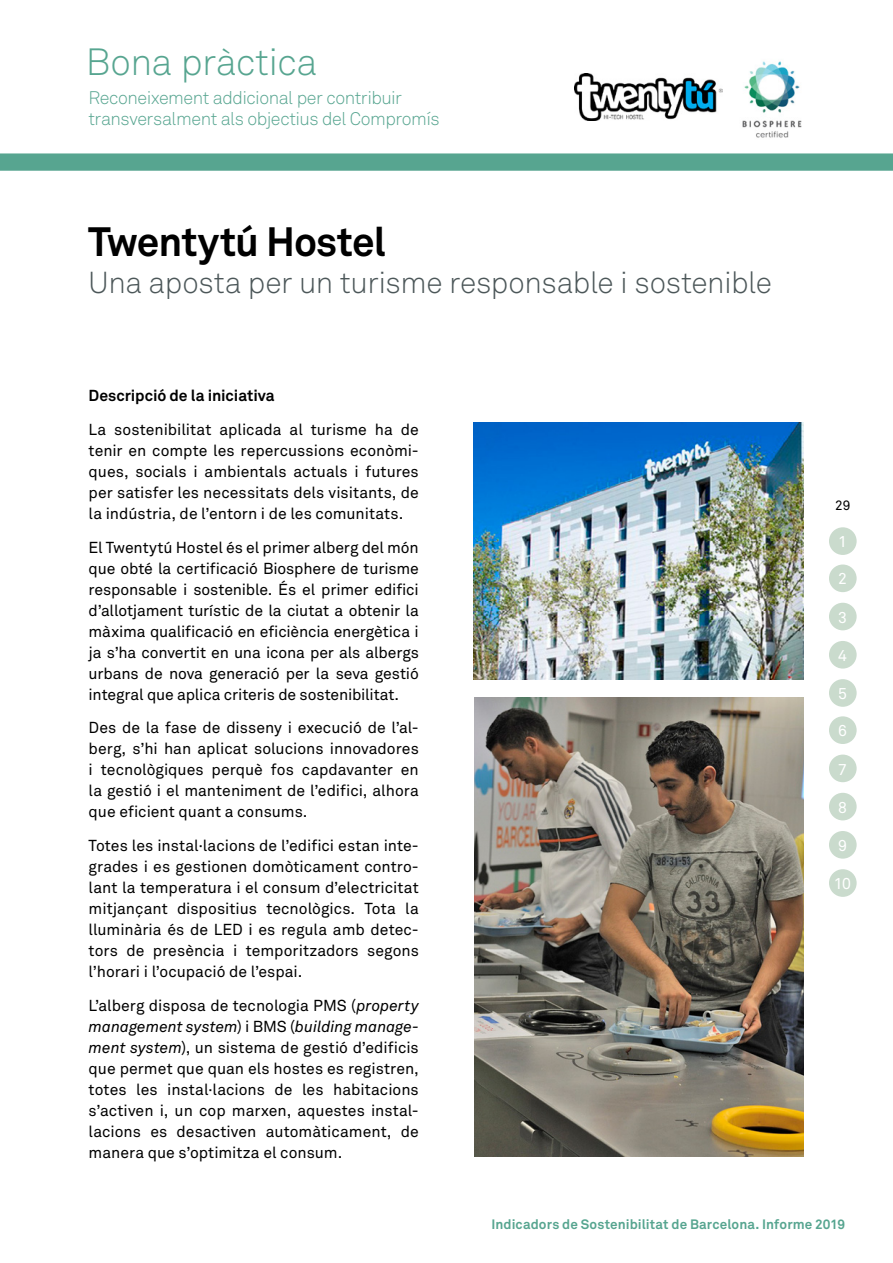
<style>
.page{position:relative;width:893px;height:1263px;background:#fff}
.page>*{position:absolute;margin:0;border:0;box-sizing:border-box;transform-origin:0 0}
.t1{font:700 40.5px "Akkurat Pro";letter-spacing:-.025em;color:#000}
.t2{font:37.5px "Akkurat Light Pro";letter-spacing:-.015em;color:#57a590}
.t3{font:30px "Akkurat Light Pro";letter-spacing:-.01em;color:#4c5759}
.t4{font:18px/21px "Akkurat Light Pro";letter-spacing:-.025em;color:#57a590}
.t5{font:15.75px/21px "Akkurat Pro";color:#000;text-align:justify}
.t6{font:700 15.75px "Akkurat Pro";letter-spacing:-.005em;color:#000}
.t7{font:15.75px "Akkurat Pro";color:#fff}
.t8{font:700 13.5px "Akkurat Pro";letter-spacing:.01em;color:#57a590}
.t9{font:13.5px "Akkurat Pro";color:#000}
.s1{font-style:italic}
</style>
<div class="page">
<div style="left:0;top:153px;width:893px;height:18px;background:#57a590"></div>
<div style="left:829px;top:527px;width:28px;height:28px;background:#cadbcd;border-radius:50%"></div>
<div style="left:829px;top:679px;width:28px;height:28px;background:#cadbcd;border-radius:50%"></div>
<div style="left:829px;top:564px;width:28px;height:28px;background:#cadbcd;border-radius:50%"></div>
<div style="left:829px;top:716px;width:28px;height:28px;background:#cadbcd;border-radius:50%"></div>
<div style="left:829px;top:603px;width:28px;height:27px;background:#cadbcd;border-radius:50%"></div>
<div style="left:829px;top:754px;width:28px;height:28px;background:#cadbcd;border-radius:50%"></div>
<div style="left:829px;top:831px;width:28px;height:28px;background:#cadbcd;border-radius:50%"></div>
<div style="left:829px;top:641px;width:28px;height:28px;background:#cadbcd;border-radius:50%"></div>
<div style="left:829px;top:793px;width:28px;height:27px;background:#cadbcd;border-radius:50%"></div>
<div style="left:829px;top:869px;width:28px;height:28px;background:#cadbcd;border-radius:50%"></div>
<img style="left:574px;top:74px;width:148px;height:46px">
<img style="left:742px;top:61px;width:60px;height:77px">
<img style="left:473px;top:423px;width:331px;height:256px">
<img style="left:474px;top:698px;width:330px;height:458px">
<h2 class="t2" style="left:86px;top:40px;width:233px">Bona pràctica</h2>
<p class="t4" style="left:88px;top:88px;width:353px">Reconeixement addicional per contribuir transversalment als objectius del Compromís</p>
<h1 class="t1" style="left:88px;top:216px;width:299px">Twentytú Hostel</h1>
<h3 class="t3" style="left:88px;top:264px;width:685px">Una aposta per un turisme responsable i sostenible</h3>
<p class="t6" style="left:89px;top:386px;width:188px">Descripció de la iniciativa</p>
<p class="t5" style="left:89px;top:419px;width:332px">La sostenibilitat aplicada al turisme ha de tenir en compte les repercussions econòmi&shy;ques, socials i ambientals actuals i futures per satisfer les necessitats dels visitants, de la indústria, de l’entorn i de les comunitats.</p>
<p class="t5" style="left:89px;top:537px;width:332px">El Twentytú Hostel és el primer alberg del món que obté la certificació Biosphere de turisme responsable i sostenible. És el primer edifici d’allotjament turístic de la ciutat a obtenir la màxima qualificació en eficiència energètica i ja s’ha convertit en una icona per als albergs urbans de nova generació per la seva gestió integral que aplica criteris de sostenibilitat.</p>
<p class="t5" style="left:89px;top:718px;width:332px">Des de la fase de disseny i execució de l’al&shy;berg, s’hi han aplicat solucions innovadores i tecnològiques perquè fos capdavanter en la gestió i el manteniment de l’edifici, alhora que eficient quant a consums.</p>
<p class="t5" style="left:89px;top:835px;width:332px">Totes les instal·lacions de l’edifici estan inte&shy;grades i es gestionen domòticament contro&shy;lant la temperatura i el consum d’electricitat mitjançant dispositius tecnològics. Tota la lluminària és de LED i es regula amb detec&shy;tors de presència i temporitzadors segons l’horari i l’ocupació de l’espai.</p>
<p class="t5" style="left:89px;top:995px;width:332px;text-align:left">L’alberg disposa de tecnologia PMS (<span class="s1">property management system</span>) i BMS (<span class="s1">building manage&shy;ment system</span>), un sistema de gestió d’edificis que permet que quan els hostes es registren, totes les instal·lacions de les habitacions s’activen i, un cop marxen, aquestes instal· lacions es desactiven automàticament, de manera que s’optimitza el consum.</p>
<p class="t9" style="left:835px;top:498px;width:17px">29</p>
<p class="t7" style="left:838px;top:533px;width:10px">1</p>
<p class="t7" style="left:838px;top:570px;width:10px">2</p>
<p class="t7" style="left:838px;top:608px;width:10px">3</p>
<p class="t7" style="left:838px;top:646px;width:10px">4</p>
<p class="t7" style="left:838px;top:684px;width:10px">5</p>
<p class="t7" style="left:838px;top:722px;width:10px">6</p>
<p class="t7" style="left:838px;top:760px;width:10px">7</p>
<p class="t7" style="left:838px;top:798px;width:10px">8</p>
<p class="t7" style="left:838px;top:836px;width:10px">9</p>
<p class="t7" style="left:834px;top:874px;width:18px">10</p>
<p class="t8" style="left:491px;top:1216px;width:355px">Indicadors de Sostenibilitat de Barcelona. Informe 2019</p>
</div>
